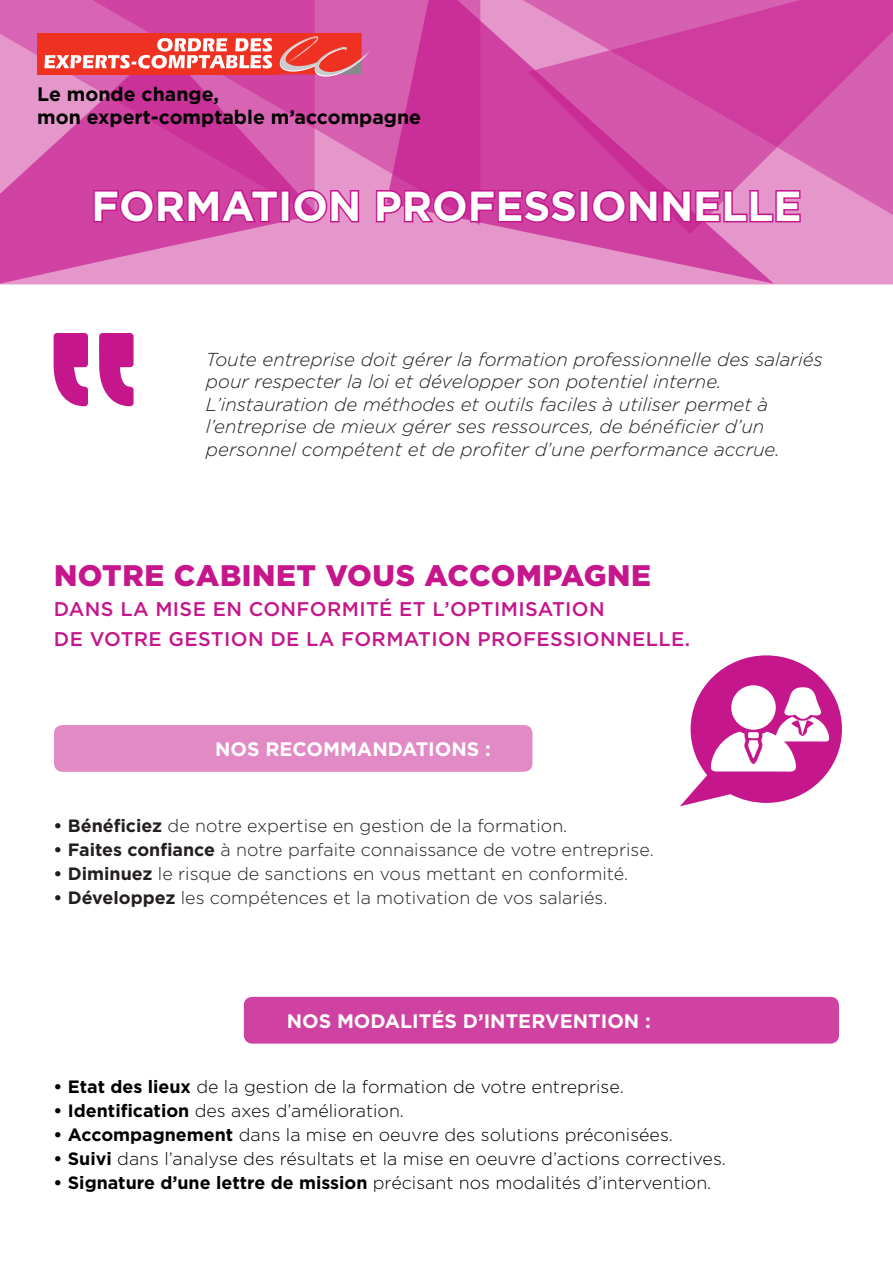
<style>
.page{position:relative;width:893px;height:1263px;background:#fff}
.page>*{position:absolute;margin:0;border:0;box-sizing:border-box;transform-origin:0 0}
.t1{font:700 42px "Gotham";color:#fff}
.t2{font:900 29.7px "Gotham";letter-spacing:.02em;color:#c5168c}
.t3{font:500 19.8px/29.7px "Gotham";letter-spacing:.02em;color:#c5168c}
.t4{font:700 19.5px "Gotham";color:#fff}
.t5{font:700 19.5px/23.4px "Gotham";color:#000}
.t6{font:italic 300 18.75px/22.5px "Gotham";color:#231f20}
.t7{font:300 17.85px "Gotham";color:#000}
.t8{font:300 17.85px "Gotham";color:#231f20}
.s1{font-weight:700}
</style>
<div class="page">
<div style="left:319px;top:227px;width:574px;height:57px;background:#e596cb"></div>
<svg style="left:0;top:218px;width:319px;height:67px;background:#dc75ba"></svg>
<svg style="left:385px;top:0;width:391px;height:285px;background:#dc76bb"></svg>
<svg style="left:0;top:0;width:36px;height:218px;background:#de7cbe"></svg>
<svg style="left:36px;top:0;width:445px;height:227px;background:#d24ea7"></svg>
<svg style="left:526px;top:0;width:367px;height:235px;background:#d456ab"></svg>
<div style="left:37px;top:33px;width:241px;height:41px;background:#ef3122"></div>
<svg style="left:44px;top:33px;width:326px;height:44px"></svg>
<svg style="left:680px;top:655px;width:162px;height:151px"></svg>
<div style="left:244px;top:997px;width:595px;height:46px;background:#d042a2;border-radius:9px"></div>
<div style="left:54px;top:725px;width:478px;height:47px;background:#e28ac5;border-radius:9px"></div>
<svg style="left:99px;top:333px;width:35px;height:73px"></svg>
<svg style="left:54px;top:333px;width:34px;height:73px"></svg>
<svg style="left:92px;top:188px;width:188px;height:37px;background:#cb3199"></svg>
<div style="left:281px;top:190px;width:9px;height:32px;border:3px solid #c5168c"></div>
<svg style="left:292px;top:188px;width:69px;height:36px;background:#d456ab"></svg>
<svg style="left:374px;top:188px;width:204px;height:36px;background:#cc379c"></svg>
<div style="left:579px;top:190px;width:10px;height:32px;border:3px solid #c5168c"></div>
<svg style="left:590px;top:188px;width:212px;height:36px;background:#d044a2"></svg>
<p class="t5" style="left:37px;top:82px;width:385px">Le monde change,<br>mon expert-comptable m’accompagne</p>
<h1 class="t1" style="left:92px;top:178px;width:711px">FORMATION PROFESSIONNELLE</h1>
<p class="t6" style="left:206px;top:347px;width:618px">Toute entreprise doit gérer la formation professionnelle des salariés pour respecter la loi et développer son potentiel interne.<br>L’instauration de méthodes et outils faciles à utiliser permet à l’entreprise de mieux gérer ses ressources, de bénéficier d’un personnel compétent et de profiter d’une performance accrue.</p>
<h2 class="t2" style="left:54px;top:555px;width:394px">NOTRE CABINET VOUS ACCO</h2>
<h2 class="t2" style="left:516px;top:555px;width:133px">MPAGNE</h2>
<p class="t3" style="left:54px;top:594px;width:638px">DANS LA MISE EN CONFORMITÉ ET L’OPTIMISATION<br>DE VOTRE GESTION DE LA FORMATION PROFESSIONNELLE.</p>
<p class="t4" style="left:215px;top:736px;width:277px">NOS RECOMMANDATIONS :</p>
<p class="t8" style="left:54px;top:815px;width:515px"><span class="s1">• Bénéficiez</span> de notre expertise en gestion de la formation.</p>
<p class="t8" style="left:54px;top:839px;width:602px"><span class="s1">• Faites confiance</span> à notre parfaite connaissance de votre entreprise.</p>
<p class="t8" style="left:54px;top:863px;width:576px"><span class="s1">• Diminuez</span> le risque de sanctions en vous mettant en conformité.</p>
<p class="t8" style="left:54px;top:887px;width:555px"><span class="s1">• Développez</span> les compétences et la motivation de vos salariés.</p>
<p class="t4" style="left:287px;top:1008px;width:366px">NOS MODALITÉS D’INTERVENTION :</p>
<p class="t7" style="left:54px;top:1075px;width:572px"><span class="s1">• Etat des lieux</span> de la gestion de la formation de votre entreprise.</p>
<p class="t7" style="left:54px;top:1099px;width:352px"><span class="s1">• Identification</span> des axes d’amélioration.</p>
<p class="t7" style="left:54px;top:1123px;width:621px"><span class="s1">• Accompagnement</span> dans la mise en oeuvre des solutions préconisées.</p>
<p class="t7" style="left:54px;top:1147px;width:674px"><span class="s1">• Suivi</span> dans l’analyse des résultats et la mise en oeuvre d’actions correctives.</p>
<p class="t7" style="left:54px;top:1171px;width:659px"><span class="s1">• Signature d’une lettre de mission</span> précisant nos modalités d’intervention.</p>
</div>
